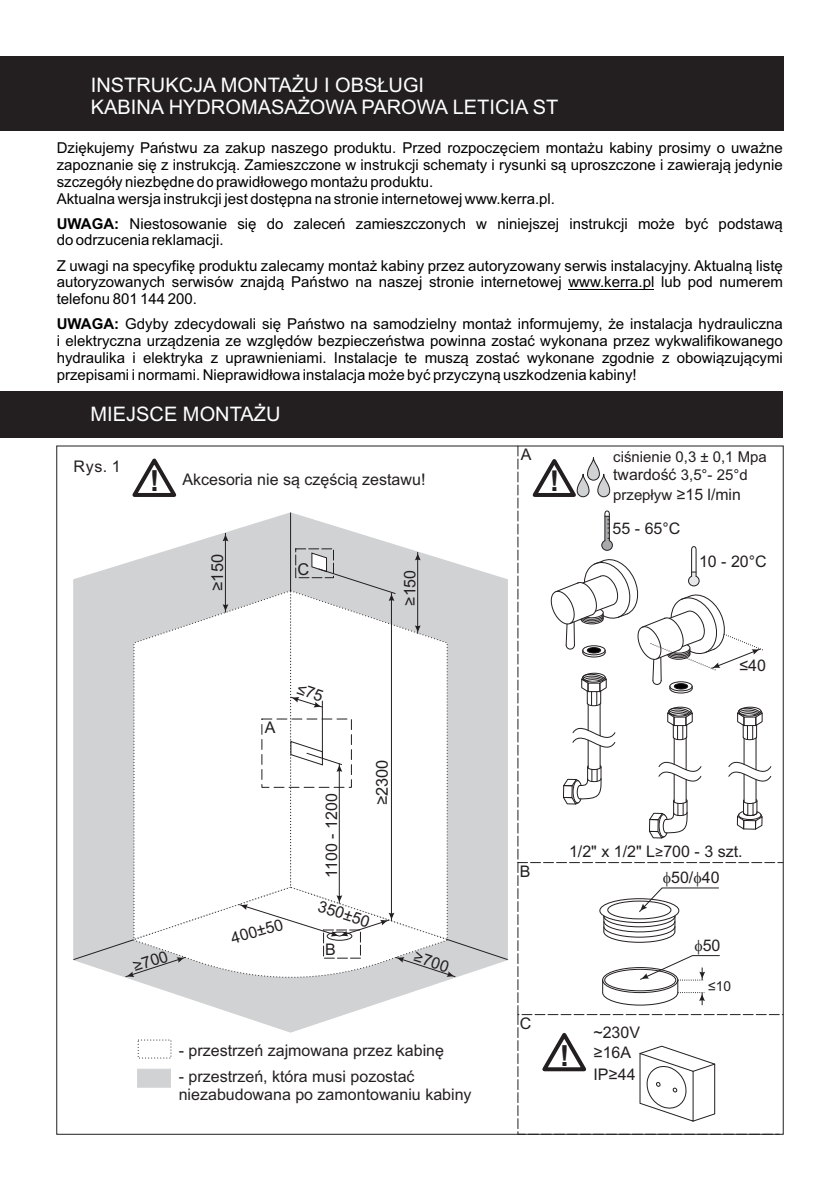
<style>
.page{position:relative;width:840px;height:1191px;background:#fff}
.page>*{position:absolute;margin:0;border:0;box-sizing:border-box;transform-origin:0 0}
.t1{font:700 29px "Arial";color:#231f20}
.t2{font:700 28.6px "Arial";color:#231f20}
.t3{font:20px/22.4px "Arial";color:#fff}
.t4{font:16.4px "Arial";color:#231f20}
.t5{font:16px/21px "Arial";color:#231f20}
.t6{font:16px "Arial Unicode MS";color:#231f20}
.t7{font:15px/16.8px "Arial";color:#000}
.t8{font:15px/17.4px "Arial";color:#231f20}
.t9{font:13.8px "Arial";color:#231f20}
.s1{font-weight:700}
.s2{font-family:"Arial Unicode MS"}
.s3{font-size:15.8px}
.s4{font-family:"Arial Unicode MS";font-size:15.8px}
.s5{font-family:"Arial Unicode MS";font-size:14px}
</style>
<div class="page">
<div style="left:0;top:57px;width:782px;height:74px;background:#231f20"></div>
<svg style="left:291px;top:512px;width:216px;height:374px;fill:#d1d2d4"></svg>
<svg style="left:73px;top:512px;width:218px;height:374px;fill:#d1d2d4"></svg>
<svg style="left:291px;top:590px;width:156px;height:296px"></svg>
<svg style="left:133px;top:590px;width:158px;height:296px"></svg>
<svg style="left:146px;top:886px;width:362px;height:146px"></svg>
<hr style="left:339px;top:763px;width:1px;height:140px;background:#231f20">
<svg style="left:290px;top:741px;width:52px;height:31px"></svg>
<hr style="left:417px;top:552px;width:1px;height:81px;background:#231f20">
<svg style="left:414px;top:553px;width:6px;height:7px"></svg>
<svg style="left:414px;top:625px;width:6px;height:7px"></svg>
<hr style="left:322px;top:701px;width:1px;height:57px;background:#231f20">
<hr style="left:290px;top:513px;width:1px;height:78px;background:#231f20">
<div style="left:261px;top:718px;width:91px;height:70px;border:1px dashed #231f20"></div>
<svg style="left:132px;top:458px;width:45px;height:39px"></svg>
<svg style="left:137px;top:1068px;width:34px;height:19px"></svg>
<div style="left:0;top:391px;width:782px;height:46px;background:#231f20"></div>
<svg style="left:517px;top:447px;width:255px;height:413px"></svg>
<svg style="left:517px;top:861px;width:264px;height:154px"></svg>
<hr style="left:225px;top:533px;width:1px;height:79px;background:#231f20">
<svg style="left:222px;top:534px;width:6px;height:7px"></svg>
<svg style="left:222px;top:604px;width:6px;height:7px"></svg>
<div style="left:295px;top:548px;width:39px;height:30px;border:1px dashed #231f20"></div>
<hr style="left:391px;top:592px;width:1px;height:329px;background:#231f20">
<svg style="left:73px;top:886px;width:434px;height:98px"></svg>
<svg style="left:311px;top:552px;width:85px;height:49px;background:#cacbcd"></svg>
<svg style="left:516px;top:1013px;width:263px;height:122px"></svg>
<svg style="left:527px;top:455px;width:82px;height:45px"></svg>
<hr style="left:568px;top:289px;width:86px;height:1px;background:#000">
<svg style="left:602px;top:872px;width:117px;height:133px"></svg>
<svg style="left:290px;top:683px;width:34px;height:24px"></svg>
<h3 class="t3" style="left:91px;top:75px;width:469px">INSTRUKCJA MONTAŻU I OBSŁUGI<br>KABINA HYDROMASAŻOWA PAROWA LETICIA ST</h3>
<p class="t7" style="left:57px;top:141px;width:727px">Dziękujemy Państwu za zakup naszego produktu. Przed rozpoczęciem montażu kabiny prosimy o uważne zapoznanie się z instrukcją. Zamieszczone w instrukcji schematy i rysunki są uproszczone i zawierają jedynie szczegóły niezbędne do prawidłowego montażu produktu.<br>Aktualna wersja instrukcji jest dostępna na stronie internetowej www.kerra.pl.</p>
<p class="t7" style="left:57px;top:216px;width:727px"><span class="s1">UWAGA:</span> Niestosowanie się do zaleceń zamieszczonych w niniejszej instrukcji może być podstawą do odrzucenia reklamacji.</p>
<p class="t7" style="left:57px;top:258px;width:727px;text-align:justify">Z uwagi na specyfikę produktu zalecamy montaż kabiny przez autoryzowany serwis instalacyjny. Aktualną listę autoryzowanych serwisów znajdą Państwo na naszej stronie internetowej www.kerra.pl lub pod numerem telefonu 801 144 200.</p>
<p class="t7" style="left:57px;top:317px;width:727px;text-align:justify"><span class="s1">UWAGA:</span> Gdyby zdecydowali się Państwo na samodzielny montaż informujemy, że instalacja hydrauliczna i elektryczna urządzenia ze względów bezpieczeństwa powinna zostać wykonana przez wykwalifikowanego hydraulika i elektryka z uprawnieniami. Instalacje te muszą zostać wykonane zgodnie z obowiązującymi przepisami i normami. Nieprawidłowa instalacja może być przyczyną uszkodzenia kabiny!</p>
<h3 class="t3" style="left:91px;top:405px;width:191px">MIEJSCE MONTAŻU</h3>
<p class="t5" style="left:73px;top:457px;width:49px">Rys. 1</p>
<h1 class="t1" style="left:150px;top:470px;width:11px">!</h1>
<p class="t5" style="left:182px;top:470px;width:244px">Akcesoria nie są częścią zestawu!</p>
<p class="t4" style="left:211px;top:591px;width:38px;rotate:-90deg"><span class="s2">≥</span>150</p>
<p class="t4" style="left:297px;top:563px;width:13px">C</p>
<p class="t5" style="left:400px;top:606px;width:38px;rotate:-90deg"><span class="s2">≥</span>150</p>
<p class="t5" style="left:130px;top:958px;width:38px;rotate:-18deg"><span class="s2">≥</span>700</p>
<p class="t5" style="left:264px;top:718px;width:12px">A</p>
<p class="t5" style="left:229px;top:929px;width:55px;rotate:-16deg">400±50</p>
<p class="t5" style="left:322px;top:877px;width:86px;rotate:-90deg">1100 - 1200</p>
<p class="t4" style="left:376px;top:805px;width:48px;rotate:-90deg"><span class="s2">≥</span>2300</p>
<p class="t5" style="left:321px;top:897px;width:55px;rotate:18deg">350±50</p>
<p class="t5" style="left:325px;top:940px;width:12px">B</p>
<p class="t5" style="left:417px;top:947px;width:38px;rotate:18deg"><span class="s2">≥</span>700</p>
<p class="t5" style="left:179px;top:1041px;width:266px">- przestrzeń zajmowana przez kabinę</p>
<p class="t5" style="left:179px;top:1069px;width:294px;line-height:17.8px">- przestrzeń, która musi pozostać niezabudowana po zamontowaniu kabiny</p>
<p class="t5" style="left:520px;top:445px;width:12px">A</p>
<h2 class="t2" style="left:549px;top:470px;width:11px">!</h2>
<p class="t8" style="left:613px;top:450px;width:155px">ciśnienie 0,3 ± 0,1 Mpa <span class="s3">twardość</span> 3,5°- 25°d</p>
<p class="t8" style="left:613px;top:487px;width:129px">przepływ <span class="s4">≥</span><span class="s3">15 l/min</span></p>
<p class="t5" style="left:612px;top:519px;width:69px">55 - 65°C</p>
<p class="t5" style="left:698px;top:552px;width:69px">10 - 20°C</p>
<p class="t5" style="left:739px;top:656px;width:28px">≤40</p>
<p class="t5" style="left:519px;top:862px;width:12px">B</p>
<p class="t5" style="left:519px;top:1014px;width:13px">C</p>
<p class="t5" style="left:568px;top:842px;width:175px">1/2" x 1/2" L<span class="s5">≥</span>700 - 3 szt.</p>
<p class="t5" style="left:670px;top:868px;width:50px">50/ 40</p>
<p class="t5" style="left:702px;top:936px;width:19px">50</p>
<h1 class="t1" style="left:559px;top:1044px;width:11px">!</h1>
<p class="t5" style="left:593px;top:1023px;width:48px">~230V <span class="s2">≥</span>16A<br>IP 44</p>
<p class="t6" style="left:608px;top:1067px;width:11px">≥</p>
<p class="t9" style="left:708px;top:980px;width:24px">≤10</p>
</div>
